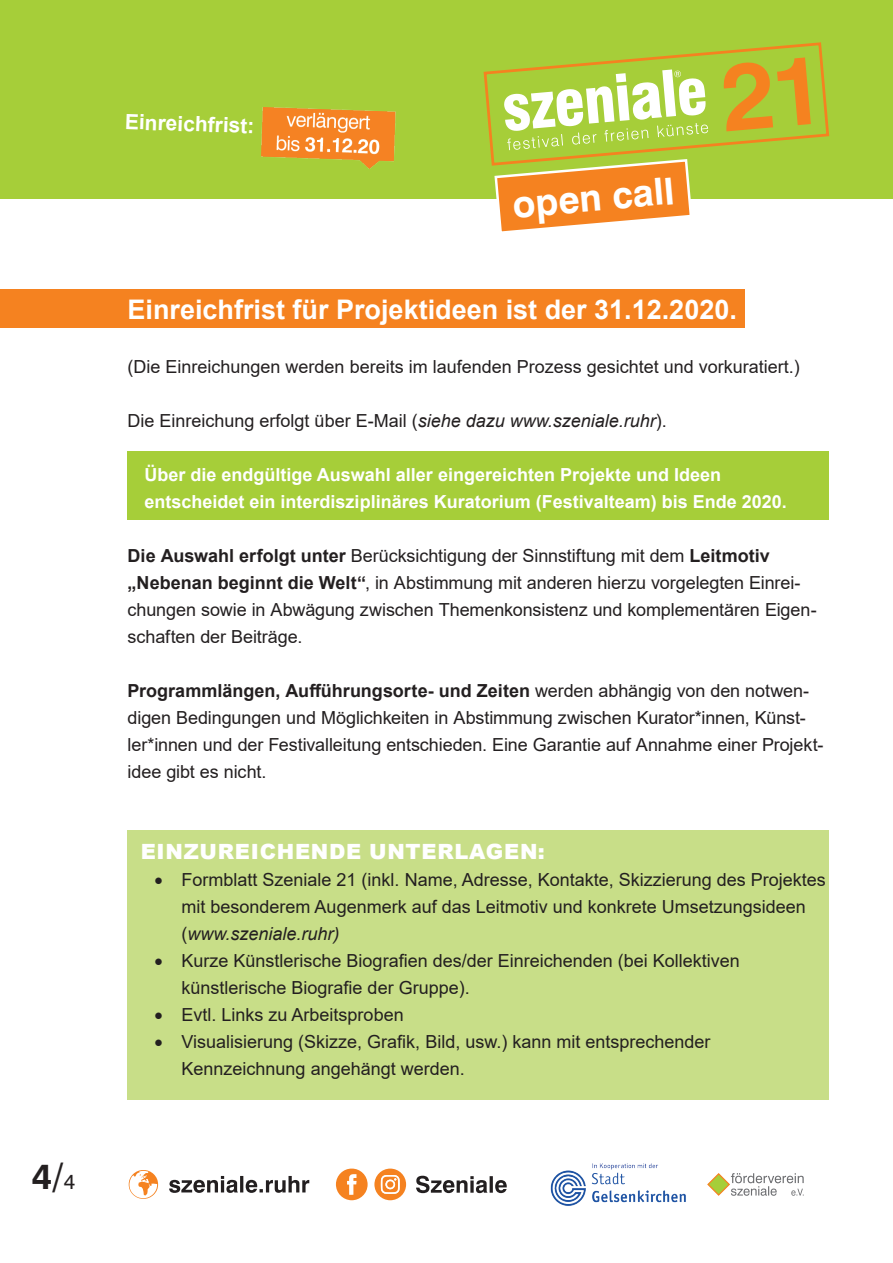
<style>
.page{position:relative;width:893px;height:1263px;background:#fff}
.page>*{position:absolute;margin:0;border:0;box-sizing:border-box;transform-origin:0 0}
.t1{font:700 37.35px "Swiss 721 BT";color:#fff}
.t2{font:700 36px "Swiss 721 BT";color:#231f20}
.t3{font:700 27px "Arial";color:#fff}
.t4{font:900 21px "Arial";letter-spacing:.035em;color:#fff}
.t5{font:700 21px "Arial";color:#fff}
.t6{font:18px/27px "Arial";color:#231f20}
.t7{font:700 18px/27px "Arial";color:#fff}
.s1{font-weight:400;font-size:21px}
.s2{font-style:italic}
.s3{font-weight:700}
</style>
<div class="page">
<div style="left:128px;top:830px;width:701px;height:270px;background:#c8de88"></div>
<div style="left:128px;top:452px;width:701px;height:68px;background:#a6ce39"></div>
<div style="left:0;top:0;width:893px;height:198px;background:#a6ce39"></div>
<svg style="left:482px;top:42px;width:349px;height:190px"></svg>
<div style="left:0;top:289px;width:744px;height:38px;background:#f58220"></div>
<svg style="left:129px;top:1170px;width:29px;height:29px"></svg>
<svg style="left:169px;top:1176px;width:140px;height:17px"></svg>
<svg style="left:336px;top:1168px;width:32px;height:32px"></svg>
<svg style="left:374px;top:1168px;width:32px;height:32px"></svg>
<svg style="left:416px;top:1176px;width:91px;height:17px"></svg>
<img style="left:550px;top:1163px;width:136px;height:43px">
<svg style="left:707px;top:1173px;width:97px;height:23px"></svg>
<img style="left:261px;top:107px;width:135px;height:61px">
<h2 class="t2" style="left:32px;top:1155px;width:45px">4/<span class="s1">4</span></h2>
<p class="t5" style="left:125px;top:107px;width:131px;rotate:2deg">Einreichfrist:</p>
<h1 class="t1" style="left:511px;top:182px;width:164px;rotate:-5deg">open call</h1>
<h3 class="t3" style="left:128px;top:290px;width:611px">Einreichfrist für Projektideen ist der 31.12.2020.</h3>
<p class="t6" style="left:128px;top:353px;width:674px">(Die Einreichungen werden bereits im laufenden Prozess gesichtet und vorkuratiert.)</p>
<p class="t6" style="left:128px;top:407px;width:541px">Die Einreichung erfolgt über E-Mail (<span class="s2">siehe dazu www.szeniale.ruhr</span>).</p>
<p class="t7" style="left:145px;top:461px;width:644px">Über die endgültige Auswahl aller eingereichten Projekte und Ideen entscheidet ein interdisziplinäres Kuratorium (Festivalteam) bis Ende 2020.</p>
<p class="t6" style="left:128px;top:542px;width:691px"><span class="s3">Die Auswahl erfolgt unter</span> Berücksichtigung der Sinnstiftung mit dem <span class="s3">Leitmotiv „Nebenan beginnt die Welt“</span>, in Abstimmung mit anderen hierzu vorgelegten Einrei&shy;chungen sowie in Abwägung zwischen Themenkonsistenz und komplementären Eigen&shy;schaften der Beiträge.</p>
<p class="t6" style="left:128px;top:677px;width:697px"><span class="s3">Programmlängen, Aufführungsorte- und Zeiten</span> werden abhängig von den notwen&shy;digen Bedingungen und Möglichkeiten in Abstimmung zwischen Kurator*innen, Künst&shy;ler*innen und der Festivalleitung entschieden. Eine Garantie auf Annahme einer Projekt&shy;idee gibt es nicht.</p>
<p class="t4" style="left:141px;top:836px;width:406px">EINZUREICHENDE UNTERLAGEN:</p>
<p class="t6" style="left:182px;top:866px;width:646px;text-indent:-27px">• Formblatt Szeniale 21 (inkl. Name, Adresse, Kontakte, Skizzierung des Projektes mit besonderem Augenmerk auf das Leitmotiv und konkrete Umsetzungsideen (<span class="s2">www.szeniale.ruhr)</span></p>
<p class="t6" style="left:182px;top:947px;width:560px;text-indent:-27px">• Kurze Künstlerische Biografien des/der Einreichenden (bei Kollektiven künstlerische Biografie der Gruppe).</p>
<p class="t6" style="left:155px;top:1001px;width:251px">• Evtl. Links zu Arbeitsproben</p>
<p class="t6" style="left:182px;top:1028px;width:530px;text-indent:-27px">• Visualisierung (Skizze, Grafik, Bild, usw.) kann mit entsprechender<br>Kennzeichnung angehängt werden.</p>
</div>
